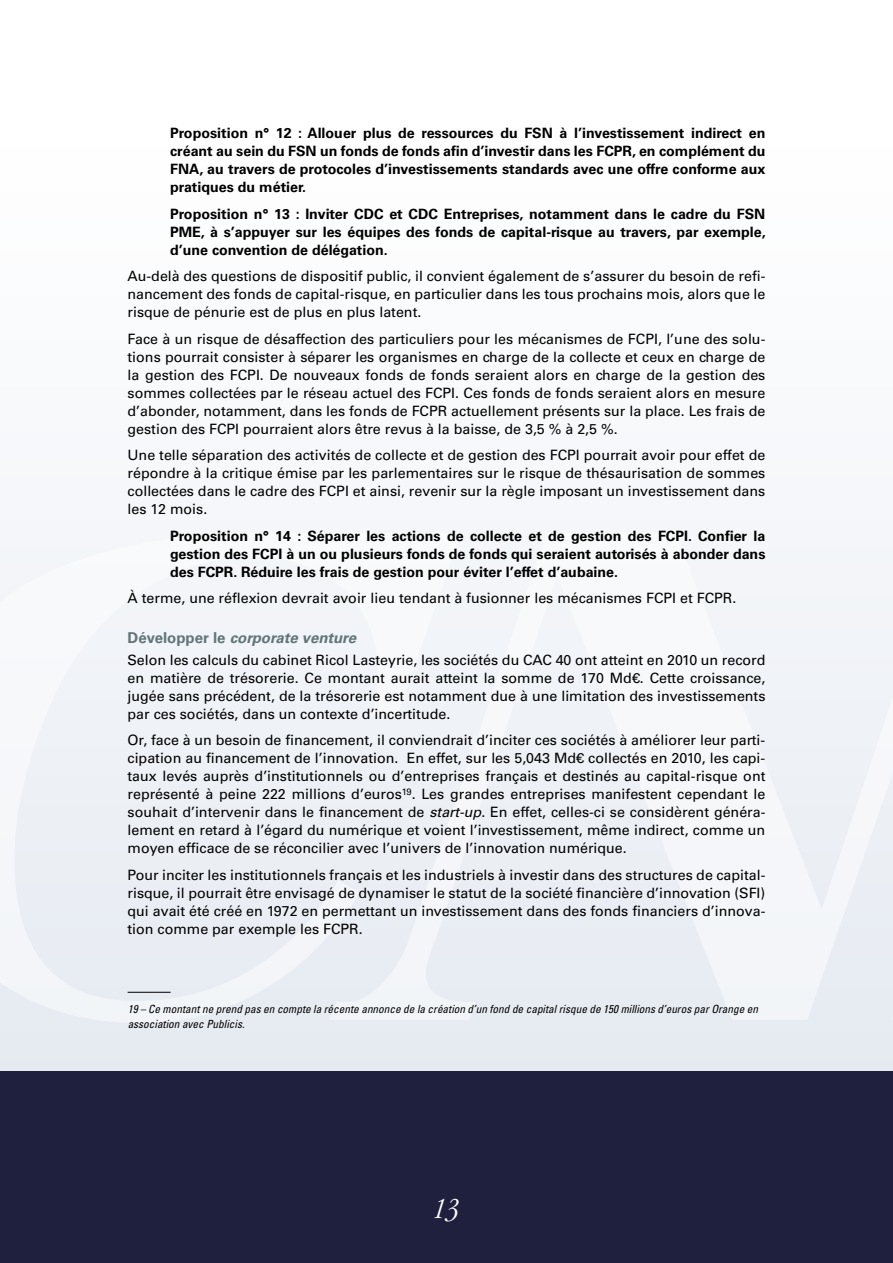
<style>
.page{position:relative;width:893px;height:1263px;background:#fff}
.page>*{position:absolute;margin:0;border:0;box-sizing:border-box;transform-origin:0 0}
.t1{font:italic 300 condensed 30px "Garamond LT";color:#fff}
.t2{font:italic 700 15px "Univers LT";color:#627579}
.t3{font:14.25px/18px "Univers LT";color:#000;text-align:justify}
.t4{font:700 14.25px/18px "Univers LT";color:#000;text-align:justify}
.t5{font:italic condensed 11.25px/15px "Univers LT";color:#000}
.s1{font-style:normal}
.s2{font-style:italic}
</style>
<div class="page">
<svg style="left:0;top:520px;width:893px;height:551px"></svg>
<div style="left:0;top:1071px;width:893px;height:192px;background:#1f203d"></div>
<svg style="left:0;top:533px;width:461px;height:490px;fill:#eff2f6"></svg>
<svg style="left:329px;top:533px;width:564px;height:487px;fill:#f1f3f8"></svg>
<hr style="left:128px;top:992px;width:43px;height:1px;background:#000">
<p class="t4" style="left:170px;top:124px;width:597px">Proposition n° 12 : Allouer plus de ressources du FSN à l’investissement indirect en créant au sein du FSN un fonds de fonds afin d’investir dans les FCPR, en complément du FNA, au travers de protocoles d’investissements standards avec une offre conforme aux pratiques du métier.</p>
<p class="t4" style="left:170px;top:205px;width:597px">Proposition n° 13 : Inviter CDC et CDC Entreprises, notamment dans le cadre du FSN PME, à s’appuyer sur les équipes des fonds de capital-risque au travers, par exemple, d’une convention de délégation.</p>
<p class="t3" style="left:128px;top:267px;width:639px">Au-delà des questions de dispositif public, il convient également de s’assurer du besoin de refi&shy;nancement des fonds de capital-risque, en particulier dans les tous prochains mois, alors que le risque de pénurie est de plus en plus latent.</p>
<p class="t3" style="left:128px;top:330px;width:639px">Face à un risque de désaffection des particuliers pour les mécanismes de FCPI, l’une des solu&shy;tions pourrait consister à séparer les organismes en charge de la collecte et ceux en charge de la gestion des FCPI. De nouveaux fonds de fonds seraient alors en charge de la gestion des sommes collectées par le réseau actuel des FCPI. Ces fonds de fonds seraient alors en mesure d’abonder, notamment, dans les fonds de FCPR actuellement présents sur la place. Les frais de gestion des FCPI pourraient alors être revus à la baisse, de 3,5 % à 2,5 %.</p>
<p class="t3" style="left:128px;top:446px;width:639px">Une telle séparation des activités de collecte et de gestion des FCPI pourrait avoir pour effet de répondre à la critique émise par les parlementaires sur le risque de thésaurisation de sommes collectées dans le cadre des FCPI et ainsi, revenir sur la règle imposant un investissement dans les 12 mois.</p>
<p class="t4" style="left:170px;top:527px;width:597px">Proposition n° 14 : Séparer les actions de collecte et de gestion des FCPI. Confier la gestion des FCPI à un ou plusieurs fonds de fonds qui seraient autorisés à abonder dans des FCPR. Réduire les frais de gestion pour éviter l’effet d’aubaine.</p>
<p class="t3" style="left:128px;top:589px;width:610px">À terme, une réflexion devrait avoir lieu tendant à fusionner les mécanismes FCPI et FCPR.</p>
<p class="t2" style="left:128px;top:628px;width:230px"><span class="s1">Développer le</span> corporate venture</p>
<p class="t3" style="left:128px;top:651px;width:639px">Selon les calculs du cabinet Ricol Lasteyrie, les sociétés du CAC 40 ont atteint en 2010 un record en matière de trésorerie. Ce montant aurait atteint la somme de 170 Md€. Cette croissance, jugée sans précédent, de la trésorerie est notamment due à une limitation des investissements par ces sociétés, dans un contexte d’incertitude.</p>
<p class="t3" style="left:128px;top:731px;width:639px">Or, face à un besoin de financement, il conviendrait d’inciter ces sociétés à améliorer leur parti&shy;cipation au financement de l’innovation. En effet, sur les 5,043 Md€ collectés en 2010, les capi&shy;taux levés auprès d’institutionnels ou d’entreprises français et destinés au capital-risque ont représenté à peine 222 millions d’euros<sup>19</sup>. Les grandes entreprises manifestent cependant le souhait d’intervenir dans le financement de <span class="s2">start-up</span>. En effet, celles-ci se considèrent généra&shy;lement en retard à l’égard du numérique et voient l’investissement, même indirect, comme un moyen efficace de se réconcilier avec l’univers de l’innovation numérique.</p>
<p class="t3" style="left:128px;top:866px;width:639px">Pour inciter les institutionnels français et les industriels à investir dans des structures de capital&shy;risque, il pourrait être envisagé de dynamiser le statut de la société financière d’innovation (SFI) qui avait été créé en 1972 en permettant un investissement dans des fonds financiers d’innova&shy;tion comme par exemple les FCPR.</p>
<p class="t5" style="left:128px;top:1001px;width:632px">19 – Ce montant ne prend pas en compte la récente annonce de la création d’un fond de capital risque de 150 millions d’euros par Orange en association avec Publicis.</p>
<h1 class="t1" style="left:433px;top:1192px;width:28px">13</h1>
</div>
